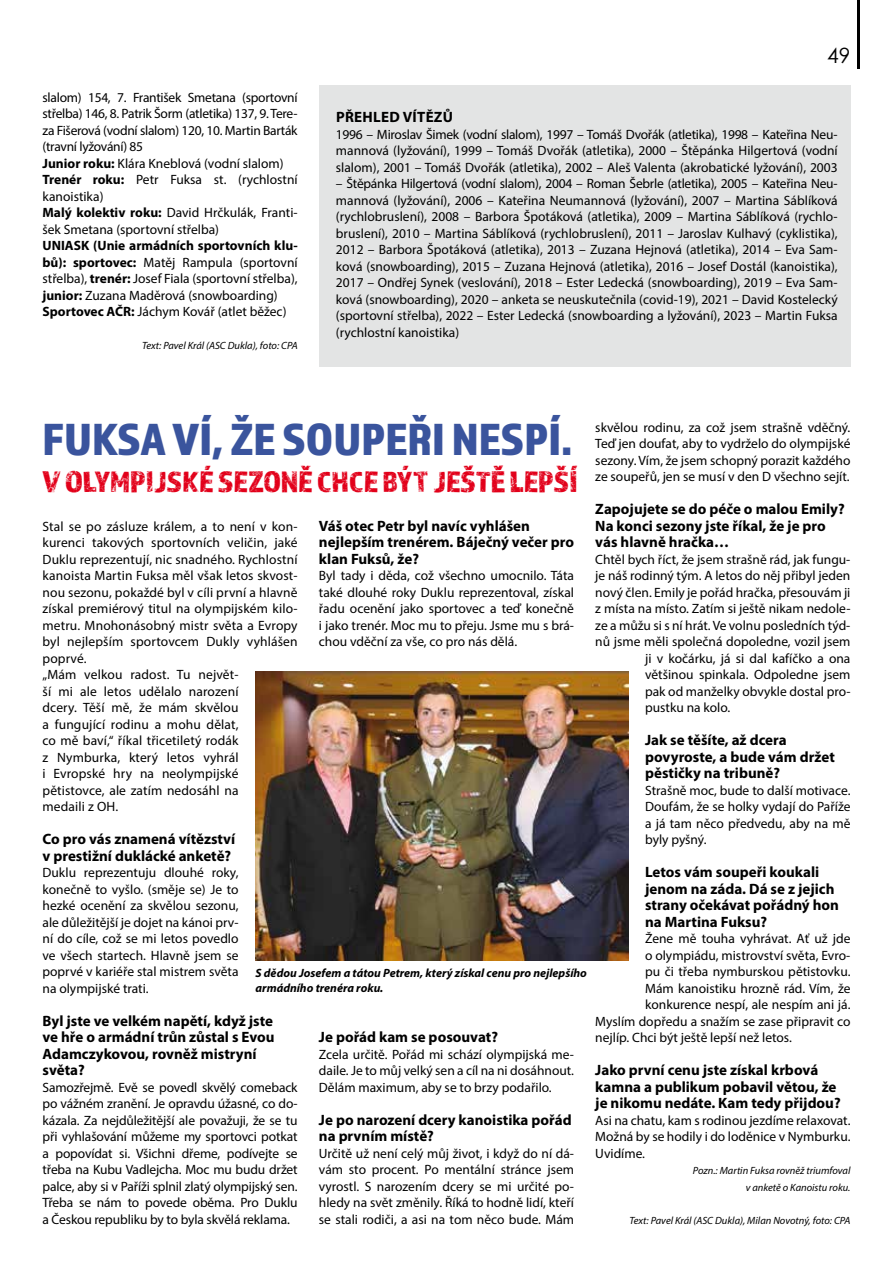
<style>
.page{position:relative;width:893px;height:1263px;background:#fff}
.page>*{position:absolute;margin:0;border:0;box-sizing:border-box;transform-origin:0 0}
.t1{font:46.8px "Almaq Refined";color:#3a549d}
.t2{font:30.6px "Almaq Rough";color:#e2001a}
.t3{font:21px "Century Gothic";color:#000}
.t4{font:700 15px/16.5px "Myriad Pro";color:#000}
.t5{font:700 15px "Myriad Pro";letter-spacing:.02em;color:#000}
.t6{font:13.5px/16.5px "Myriad Pro";color:#000;text-align:justify}
.t7{font:13.5px/16.5px "Myriad Pro";letter-spacing:-.02em;color:#000}
.t8{font:italic 700 12px/14.4px "Myriad Pro";color:#000}
.t9{font:italic 10.5px/16.5px "Myriad Pro";color:#000;text-align:right}
.s1{font-weight:700}
</style>
<div class="page">
<div style="left:319px;top:85px;width:531px;height:281px;background:#e3e4e4"></div>
<img style="left:256px;top:671px;width:372px;height:289px">
<hr style="left:857px;top:0;width:2px;height:69px;background:#000">
<p class="t7" style="left:43px;top:89px;width:257px">slalom) 154, 7. František Smetana (sportovní střelba) 146, 8. Patrik Šorm (atletika) 137, 9. Tere&shy;za Fišerová (vodní slalom) 120, 10. Martin Barták (travní lyžování) 85<br><span class="s1">Junior roku:</span> Klára Kneblová (vodní slalom)<br><span class="s1">Trenér roku:</span> Petr Fuksa st. (rychlostní kanoistika)<br><span class="s1">Malý kolektiv roku:</span> David Hrčkulák, Franti&shy;šek Smetana (sportovní střelba)</p>
<p class="t6" style="left:43px;top:237px;width:257px;text-align:left"><span class="s1">UNIASK (Unie armádních sportovních klu&shy;bů): sportovec:</span> Matěj Rampula (sportovní střelba), <span class="s1">trenér:</span> Josef Fiala (sportovní střelba), <span class="s1">junior:</span> Zuzana Maděrová (snowboarding)<br><span class="s1">Sportovec AČR:</span> Jáchym Kovář (atlet běžec)</p>
<p class="t9" style="left:142px;top:337px;width:157px">Text: Pavel Král (ASC Dukla), foto: CPA</p>
<h3 class="t3" style="left:827px;top:41px;width:25px">49</h3>
<p class="t5" style="left:336px;top:107px;width:119px">PŘEHLED VÍTĚZŮ</p>
<p class="t6" style="left:336px;top:126px;width:503px">1996 – Miroslav Šimek (vodní slalom), 1997 – Tomáš Dvořák (atletika), 1998 – Kateřina Neu&shy;mannová (lyžování), 1999 – Tomáš Dvořák (atletika), 2000 – Štěpánka Hilgertová (vodní slalom), 2001 – Tomáš Dvořák (atletika), 2002 – Aleš Valenta (akrobatické lyžování), 2003</p>
<p class="t6" style="left:336px;top:175px;width:503px">– Štěpánka Hilgertová (vodní slalom), 2004 – Roman Šebrle (atletika), 2005 – Kateřina Neu&shy;mannová (lyžování), 2006 – Kateřina Neumannová (lyžování), 2007 – Martina Sáblíková (rychlobruslení), 2008 – Barbora Špotáková (atletika), 2009 – Martina Sáblíková (rychlo&shy;bruslení), 2010 – Martina Sáblíková (rychlobruslení), 2011 – Jaroslav Kulhavý (cyklistika), 2012 – Barbora Špotáková (atletika), 2013 – Zuzana Hejnová (atletika), 2014 – Eva Sam&shy;ková (snowboarding), 2015 – Zuzana Hejnová (atletika), 2016 – Josef Dostál (kanoistika), 2017 – Ondřej Synek (veslování), 2018 – Ester Ledecká (snowboarding), 2019 – Eva Sam&shy;ková (snowboarding), 2020 – anketa se neuskutečnila (covid-19), 2021 – David Kostelecký (sportovní střelba), 2022 – Ester Ledecká (snowboarding a lyžování), 2023 – Martin Fuksa (rychlostní kanoistika)</p>
<h1 class="t1" style="left:43px;top:411px;width:531px">FUKSA VÍ, ŽE SOUPEŘI NESPÍ.</h1>
<h2 class="t2" style="left:43px;top:463px;width:536px">V OLYMPIJSKÉ SEZONĚ CHCE BÝT JEŠTĚ LEPŠÍ</h2>
<p class="t6" style="left:43px;top:518px;width:257px;text-align:left">Stal se po zásluze králem, a to není v kon&shy;kurenci takových sportovních veličin, jaké Duklu reprezentují, nic snadného. Rychlostní kanoista Martin Fuksa měl však letos skvost&shy;nou sezonu, pokaždé byl v cíli první a hlavně získal premiérový titul na olympijském kilo&shy;metru. Mnohonásobný mistr světa a Evropy byl nejlepším sportovcem Dukly vyhlášen poprvé.<br>„Mám velkou radost. Tu největ-<br>ší mi ale letos udělalo narození<br>dcery. Těší mě, že mám skvělou<br>a fungující rodinu a mohu dělat,<br>co mě baví,“ říkal třicetiletý rodák<br>z Nymburka, který letos vyhrál<br>i Evropské hry na neolympijské pětistovce, ale zatím nedosáhl na<br>medaili z OH.</p>
<p class="t4" style="left:43px;top:830px;width:194px">Co pro vás znamená vítězství v prestižní duklácké anketě?</p>
<p class="t6" style="left:43px;top:864px;width:198px">Duklu reprezentuju dlouhé roky, konečně to vyšlo. (směje se) Je to hezké ocenění za skvělou sezonu, ale důležitější je dojet na kánoi prv&shy;ní do cíle, což se mi letos povedlo ve všech startech. Hlavně jsem se poprvé v kariéře stal mistrem světa na olympijské trati.</p>
<p class="t4" style="left:43px;top:1012px;width:234px">Byl jste ve velkém napětí, když jste ve hře o armádní trůn zůstal s Evou<br>Adamczykovou, rovněž mistryní světa?</p>
<p class="t6" style="left:43px;top:1079px;width:257px">Samozřejmě. Evě se povedl skvělý comeback po vážném zranění. Je opravdu úžasné, co do&shy;kázala. Za nejdůležitější ale považuji, že se tu při vyhlašování můžeme my sportovci potkat a popovídat si. Všichni dřeme, podívejte se třeba na Kubu Vadlejcha. Moc mu budu držet palce, aby si v Paříži splnil zlatý olympijský sen.<br>Třeba se nám to povede oběma. Pro Duklu a Českou republiku by to byla skvělá reklama.</p>
<p class="t4" style="left:319px;top:517px;width:257px">Váš otec Petr byl navíc vyhlášen nejlepším trenérem. Báječný večer pro klan Fuksů, že?</p>
<p class="t6" style="left:319px;top:567px;width:257px">Byl tady i děda, což všechno umocnilo. Táta také dlouhé roky Duklu reprezentoval, získal řadu ocenění jako sportovec a teď konečně i jako trenér. Moc mu to přeju. Jsme mu s brá&shy;chou vděční za vše, co pro nás dělá.</p>
<p class="t8" style="left:256px;top:966px;width:333px">S dědou Josefem a tátou Petrem, který získal cenu pro nejlepšího armádního trenéra roku.</p>
<p class="t4" style="left:319px;top:1028px;width:181px">Je pořád kam se posouvat?</p>
<p class="t6" style="left:319px;top:1046px;width:257px">Zcela určitě. Pořád mi schází olympijská me&shy;daile. Je to můj velký sen a cíl na ni dosáhnout.<br>Dělám maximum, aby se to brzy podařilo.</p>
<p class="t4" style="left:319px;top:1111px;width:254px">Je po narození dcery kanoistika pořád na prvním místě?</p>
<p class="t6" style="left:319px;top:1145px;width:257px">Určitě už není celý můj život, i když do ní dá&shy;vám sto procent. Po mentální stránce jsem vyrostl. S narozením dcery se mi určité po&shy;hledy na svět změnily. Říká to hodně lidí, kteří se stali rodiči, a asi na tom něco bude. Mám</p>
<p class="t6" style="left:595px;top:419px;width:257px">skvělou rodinu, za což jsem strašně vděčný.<br>Teď jen doufat, aby to vydrželo do olympijské sezony. Vím, že jsem schopný porazit každého ze soupeřů, jen se musí v den D všechno sejít.</p>
<p class="t4" style="left:595px;top:500px;width:251px">Zapojujete se do péče o malou Emily?<br>Na konci sezony jste říkal, že je pro vás hlavně hračka…</p>
<p class="t6" style="left:595px;top:551px;width:257px">Chtěl bych říct, že jsem strašně rád, jak fungu-</p>
<p class="t6" style="left:595px;top:567px;width:257px">je náš rodinný tým. A letos do něj přibyl jeden</p>
<p class="t6" style="left:595px;top:584px;width:257px">nový člen. Emily je pořád hračka, přesouvám ji</p>
<p class="t6" style="left:595px;top:600px;width:257px">z místa na místo. Zatím si ještě nikam nedole-</p>
<p class="t6" style="left:595px;top:617px;width:257px">ze a můžu si s ní hrát. Ve volnu posledních týd-</p>
<p class="t6" style="left:595px;top:633px;width:257px">nů jsme měli společná dopoledne, vozil jsem</p>
<p class="t6" style="left:645px;top:650px;width:207px">ji v kočárku, já si dal kafíčko a ona</p>
<p class="t6" style="left:645px;top:666px;width:207px">většinou spinkala. Odpoledne jsem</p>
<p class="t6" style="left:645px;top:683px;width:207px">pak od manželky obvykle dostal pro-</p>
<p class="t6" style="left:645px;top:699px;width:87px">pustku na kolo.</p>
<p class="t4" style="left:645px;top:731px;width:191px">Jak se těšíte, až dcera povyroste, a bude vám držet pěstičky na tribuně?</p>
<p class="t6" style="left:645px;top:782px;width:207px">Strašně moc, bude to další motivace.<br>Doufám, že se holky vydají do Paříže a já tam něco předvedu, aby na mě byly pyšný.</p>
<p class="t4" style="left:645px;top:863px;width:195px">Letos vám soupeři koukali jenom na záda. Dá se z jejich strany očekávat pořádný hon na Martina Fuksu?</p>
<p class="t6" style="left:645px;top:930px;width:207px">Žene mě touha vyhrávat. Ať už jde</p>
<p class="t6" style="left:645px;top:947px;width:207px">o olympiádu, mistrovství světa, Evro-</p>
<p class="t6" style="left:645px;top:963px;width:207px">pu či třeba nymburskou pětistovku.</p>
<p class="t6" style="left:645px;top:980px;width:207px">Mám kanoistiku hrozně rád. Vím, že</p>
<p class="t6" style="left:645px;top:996px;width:207px">konkurence nespí, ale nespím ani já.</p>
<p class="t6" style="left:595px;top:1013px;width:257px">Myslím dopředu a snažím se zase připravit co</p>
<p class="t6" style="left:595px;top:1029px;width:198px">nejlíp. Chci být ještě lepší než letos.</p>
<p class="t4" style="left:595px;top:1061px;width:247px">Jako první cenu jste získal krbová kamna a publikum pobavil větou, že je nikomu nedáte. Kam tedy přijdou?</p>
<p class="t6" style="left:595px;top:1112px;width:257px">Asi na chatu, kam s rodinou jezdíme relaxovat.<br>Možná by se hodily i do loděnice v Nymburku.<br>Uvidíme.</p>
<p class="t9" style="left:693px;top:1162px;width:159px">Pozn.: Martin Fuksa rovněž triumfoval v anketě o Kanoistu roku.</p>
<p class="t9" style="left:629px;top:1212px;width:222px">Text: Pavel Král (ASC Dukla), Milan Novotný, foto: CPA</p>
</div>
